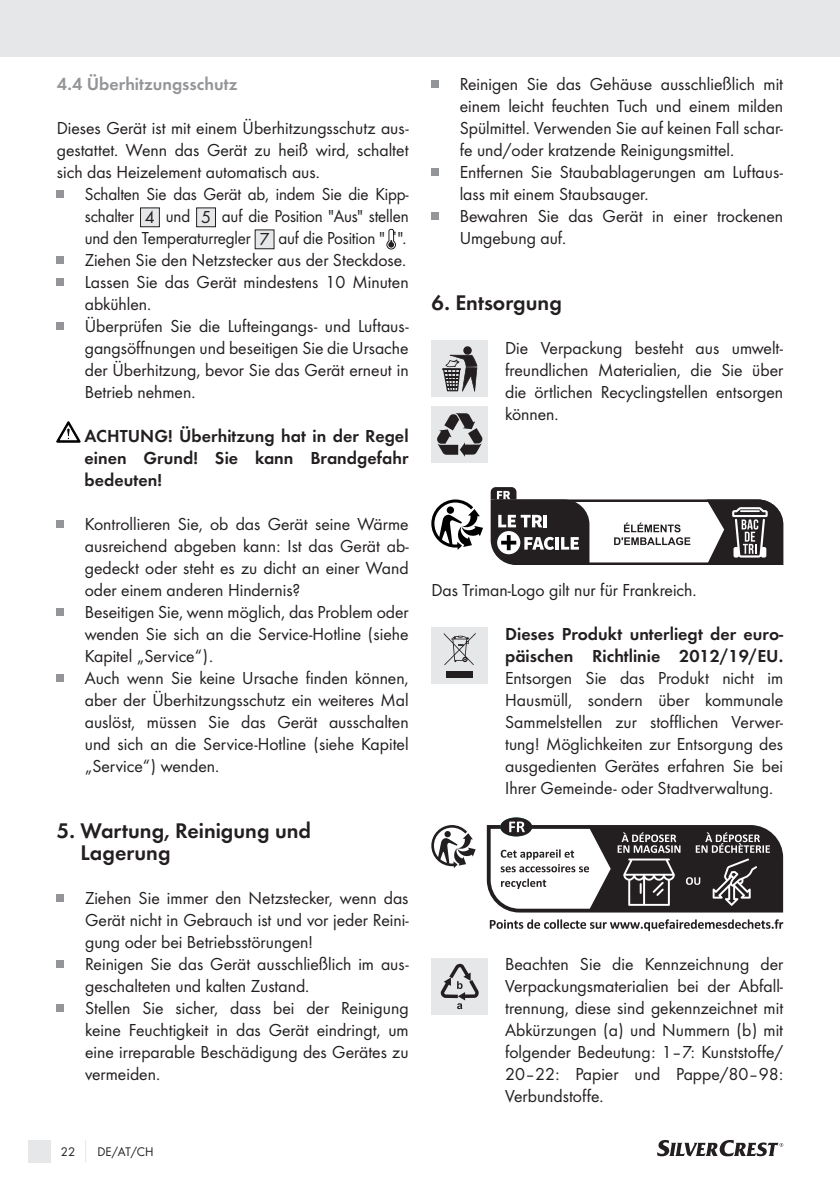
<style>
.page{position:relative;width:840px;height:1191px;background:#fff}
.page>*{position:absolute;margin:0;border:0;box-sizing:border-box;transform-origin:0 0}
.t1{font:600 22px/22px "Futura Pro";color:#231f20}
.t2{font:18px/22px "Futura Pro";color:#231f20;text-align:justify}
.t3{font:18px/22px "Futura Pro";color:#231f20;scale:.96 1}
.t4{font:600 18px/22px "Futura Pro";color:#231f20;text-align:justify}
.t5{font:600 18px "Futura Pro";color:#939598}
.t6{font:13px "Futura Pro";color:#231f20}
</style>
<div class="page">
<div style="left:0;top:0;width:839px;height:57px;background:#e6e7e9"></div>
<svg style="left:657px;top:1140px;width:125px;height:16px"></svg>
<div style="left:28px;top:1140px;width:23px;height:22px;background:#e6e7e9"></div>
<svg style="left:85px;top:1140px;width:1px;height:22px"></svg>
<div style="left:57px;top:190px;width:7px;height:7px;background:#939598"></div>
<div style="left:140px;top:208px;width:19px;height:19px;background:#e6e7e9"></div>
<div style="left:140px;top:207px;width:20px;height:20px;border:1px solid #231f20"></div>
<div style="left:196px;top:208px;width:19px;height:19px;background:#e6e7e9"></div>
<div style="left:196px;top:207px;width:20px;height:20px;border:1px solid #231f20"></div>
<div style="left:255px;top:230px;width:19px;height:19px;background:#e6e7e9"></div>
<svg style="left:386px;top:228px;width:10px;height:22px"></svg>
<div style="left:57px;top:256px;width:7px;height:7px;background:#939598"></div>
<div style="left:57px;top:278px;width:7px;height:7px;background:#939598"></div>
<div style="left:57px;top:322px;width:7px;height:7px;background:#939598"></div>
<svg style="left:57px;top:422px;width:23px;height:20px"></svg>
<div style="left:57px;top:520px;width:7px;height:7px;background:#939598"></div>
<div style="left:57px;top:608px;width:7px;height:7px;background:#939598"></div>
<div style="left:57px;top:674px;width:7px;height:7px;background:#939598"></div>
<div style="left:57px;top:894px;width:7px;height:7px;background:#939598"></div>
<div style="left:57px;top:960px;width:7px;height:7px;background:#939598"></div>
<div style="left:57px;top:1004px;width:7px;height:7px;background:#939598"></div>
<div style="left:431px;top:80px;width:7px;height:7px;background:#939598"></div>
<div style="left:431px;top:168px;width:7px;height:7px;background:#939598"></div>
<div style="left:431px;top:212px;width:7px;height:7px;background:#939598"></div>
<div style="left:431px;top:340px;width:57px;height:57px;background:#e6e7e9"></div>
<svg style="left:442px;top:355px;width:35px;height:37px"></svg>
<div style="left:463px;top:346px;width:8px;height:9px;background:#231f20;border-radius:50%"></div>
<div style="left:431px;top:406px;width:57px;height:57px;background:#e6e7e9"></div>
<svg style="left:437px;top:413px;width:45px;height:44px"></svg>
<svg style="left:431px;top:499px;width:52px;height:51px"></svg>
<svg style="left:490px;top:487px;width:292px;height:78px"></svg>
<div style="left:431px;top:627px;width:57px;height:57px;background:#e6e7e9"></div>
<div style="left:446px;top:671px;width:26px;height:7px;background:#231f20"></div>
<svg style="left:443px;top:633px;width:32px;height:32px"></svg>
<svg style="left:500px;top:817px;width:32px;height:19px"></svg>
<svg style="left:486px;top:821px;width:296px;height:91px"></svg>
<svg style="left:431px;top:825px;width:44px;height:43px"></svg>
<svg style="left:489px;top:919px;width:293px;height:12px"></svg>
<div style="left:431px;top:958px;width:57px;height:56px;background:#e6e7e9"></div>
<svg style="left:440px;top:963px;width:39px;height:46px"></svg>
<p class="t5" style="left:57px;top:71px;width:182px">4.4 Überhitzungsschutz</p>
<p class="t2" style="left:57px;top:116px;width:353px">Dieses Gerät ist mit einem Überhitzungsschutz aus&shy;gestattet. Wenn das Gerät zu heiß wird, schaltet sich das Heizelement automatisch aus.</p>
<p class="t3" style="left:85px;top:182px;width:339px">Schalten Sie das Gerät ab, indem Sie die Kipp&shy;schalter 4 und 5 auf die Position "Aus" stellen und den Temperaturregler 7 auf die Position " ".<br>Ziehen Sie den Netzstecker aus der Steckdose.<br>Lassen Sie das Gerät mindestens 10 Minuten abkühlen.<br>Überprüfen Sie die Lufteingangs- und Luftaus&shy;gangsöffnungen und beseitigen Sie die Ursache der Überhitzung, bevor Sie das Gerät erneut in Betrieb nehmen.</p>
<p class="t4" style="left:85px;top:424px;width:325px">ACHTUNG! Überhitzung hat in der Regel einen Grund! Sie kann Brandgefahr bedeuten!</p>
<p class="t2" style="left:85px;top:512px;width:325px;text-align:left">Kontrollieren Sie, ob das Gerät seine Wärme ausreichend abgeben kann: Ist das Gerät ab&shy;gedeckt oder steht es zu dicht an einer Wand oder einem anderen Hindernis?<br>Beseitigen Sie, wenn möglich, das Problem oder wenden Sie sich an die Service-Hotline (siehe Kapitel „Service“).<br>Auch wenn Sie keine Ursache finden können, aber der Überhitzungsschutz ein weiteres Mal auslöst, müssen Sie das Gerät ausschalten und sich an die Service-Hotline (siehe Kapitel „Service“) wenden.</p>
<p class="t1" style="left:80px;top:818px;width:232px;text-indent:-24px">5. Wartung, Reinigung und<br>Lagerung</p>
<p class="t2" style="left:85px;top:886px;width:325px;text-align:left">Ziehen Sie immer den Netzstecker, wenn das Gerät nicht in Gebrauch ist und vor jeder Reini&shy;gung oder bei Betriebsstörungen!<br>Reinigen Sie das Gerät ausschließlich im aus&shy;geschalteten und kalten Zustand.<br>Stellen Sie sicher, dass bei der Reinigung keine Feuchtigkeit in das Gerät eindringt, um eine irreparable Beschädigung des Gerätes zu vermeiden.</p>
<p class="t6" style="left:61px;top:1142px;width:16px">22</p>
<p class="t6" style="left:97px;top:1142px;width:58px">DE/AT/CH</p>
<p class="t2" style="left:459px;top:72px;width:325px;text-align:left">Reinigen Sie das Gehäuse ausschließlich mit einem leicht feuchten Tuch und einem milden Spülmittel. Verwenden Sie auf keinen Fall schar&shy;fe und/oder kratzende Reinigungsmittel.<br>Entfernen Sie Staubablagerungen am Luftaus&shy;lass mit einem Staubsauger.<br>Bewahren Sie das Gerät in einer trockenen Umgebung auf.</p>
<p class="t1" style="left:431px;top:290px;width:132px">6. Entsorgung</p>
<p class="t2" style="left:505px;top:336px;width:279px">Die Verpackung besteht aus umwelt&shy;freundlichen Materialien, die Sie über die örtlichen Recyclingstellen entsorgen können.</p>
<p class="t2" style="left:431px;top:578px;width:267px">Das Triman-Logo gilt nur für Frankreich.</p>
<p class="t4" style="left:505px;top:622px;width:279px">Dieses Produkt unterliegt der euro&shy;päischen Richtlinie 2012/19/EU.</p>
<p class="t2" style="left:505px;top:666px;width:279px">Entsorgen Sie das Produkt nicht im Hausmüll, sondern über kommunale Sammelstellen zur stofflichen Verwer&shy;tung! Möglichkeiten zur Entsorgung des ausgedienten Gerätes erfahren Sie bei Ihrer Gemeinde- oder Stadtverwaltung.</p>
<p class="t2" style="left:505px;top:952px;width:279px">Beachten Sie die Kennzeichnung der Verpackungsmaterialien bei der Abfall&shy;trennung, diese sind gekennzeichnet mit Abkürzungen (a) und Nummern (b) mit folgender Bedeutung: 1–7: Kunststoffe/ 20–22: Papier und Pappe/80–98:<br>Verbundstoffe.</p>
</div>
